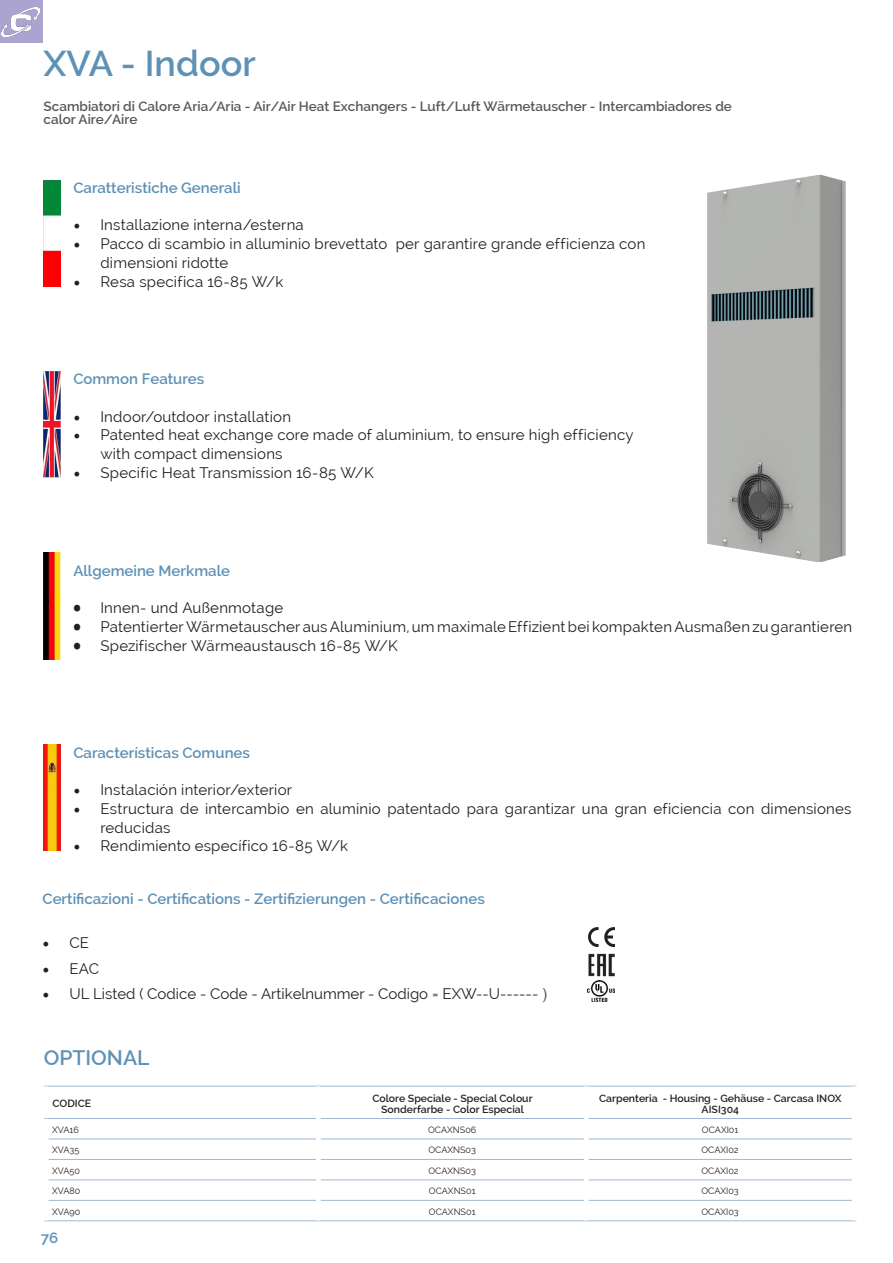
<style>
.page{position:relative;width:893px;height:1263px;background:#fff}
.page>*{position:absolute;margin:0;border:0;box-sizing:border-box;transform-origin:0 0}
.Titoli_Blu{font:600 36px "Raleway";color:#5e91b6}
.t1{font:600 21px "Raleway";color:#5e91b6}
.t2{font:15px/18.8px "Raleway";letter-spacing:.015em;color:#231f20}
.t3{font:600 15px "Raleway";color:#5e91b6}
.t4{font:600 13.5px/13.5px "Raleway";color:#57585a}
.t5{font:600 10.5px/10.5px "Raleway";color:#231f20;text-align:center}
.t6{font:9px "Raleway";color:#231f20}
.s1{font-family:"Minion Pro";font-size:18px}
.s2{font-family:"Berlin Sans FB";font-size:16.5px}
.s3{font-family:"Arial";color:#57585a}
</style>
<div class="page">
<img style="left:588px;top:953px;width:27px;height:24px">
<img style="left:589px;top:928px;width:25px;height:18px">
<img style="left:588px;top:980px;width:26px;height:22px">
<img style="left:707px;top:174px;width:139px;height:387px">
<div style="left:0;top:0;width:43px;height:43px;background:#aba4d0"></div>
<img style="left:2px;top:7px;width:38px;height:29px">
<hr style="left:44px;top:1086px;width:274px;height:1px;background:#9fb8d2">
<hr style="left:318px;top:1086px;width:268px;height:1px;background:#9fb8d2">
<hr style="left:586px;top:1086px;width:270px;height:1px;background:#9fb8d2">
<hr style="left:44px;top:1118px;width:272px;height:1px;background:#9fb8d2">
<hr style="left:321px;top:1118px;width:263px;height:1px;background:#9fb8d2">
<hr style="left:588px;top:1118px;width:264px;height:1px;background:#9fb8d2">
<hr style="left:48px;top:1138px;width:268px;height:1px;background:#9fb8d2">
<hr style="left:321px;top:1138px;width:263px;height:1px;background:#9fb8d2">
<hr style="left:588px;top:1138px;width:264px;height:1px;background:#9fb8d2">
<hr style="left:48px;top:1159px;width:268px;height:1px;background:#9fb8d2">
<hr style="left:321px;top:1159px;width:263px;height:1px;background:#9fb8d2">
<hr style="left:588px;top:1159px;width:264px;height:1px;background:#9fb8d2">
<hr style="left:48px;top:1179px;width:268px;height:1px;background:#9fb8d2">
<hr style="left:321px;top:1179px;width:263px;height:1px;background:#9fb8d2">
<hr style="left:588px;top:1179px;width:264px;height:1px;background:#9fb8d2">
<hr style="left:48px;top:1200px;width:268px;height:1px;background:#9fb8d2">
<hr style="left:321px;top:1200px;width:263px;height:1px;background:#9fb8d2">
<hr style="left:588px;top:1200px;width:264px;height:1px;background:#9fb8d2">
<hr style="left:44px;top:1220px;width:274px;height:1px;background:#9fb8d2">
<hr style="left:318px;top:1220px;width:268px;height:1px;background:#9fb8d2">
<hr style="left:586px;top:1220px;width:270px;height:1px;background:#9fb8d2">
<hr style="left:44px;top:1086px;width:4px;height:32px;background:#fff">
<div style="left:316px;top:1086px;width:5px;height:32px;background:#fff"></div>
<hr style="left:584px;top:1086px;width:4px;height:32px;background:#fff">
<hr style="left:852px;top:1086px;width:4px;height:32px;background:#fff">
<img style="left:44px;top:181px;width:17px;height:106px">
<img style="left:44px;top:371px;width:17px;height:106px">
<img style="left:44px;top:553px;width:17px;height:106px">
<img style="left:44px;top:744px;width:17px;height:106px">
<p class="Titoli_Blu" style="left:44px;top:43px;width:214px">XVA - Indoor</p>
<p class="t4" style="left:44px;top:99px;width:690px">Scambiatori di Calore Aria/Aria - Air/Air Heat Exchangers - Luft/Luft Wärmetauscher - Intercambiadores de calor Aire/Aire</p>
<p class="t3" style="left:73px;top:179px;width:169px">Caratteristiche Generali</p>
<p class="t2" style="left:73px;top:216px;width:232px"><span class="s1">•</span> Installazione interna/esterna</p>
<p class="t2" style="left:100px;top:234px;width:547px;text-indent:-27px"><span class="s1">•</span> Pacco di scambio in alluminio brevettato per garantire grande efficienza con dimensioni ridotte</p>
<p class="t2" style="left:73px;top:272px;width:211px"><span class="s1">•</span> Resa specifica 16-85 W/k</p>
<p class="t3" style="left:73px;top:370px;width:133px">Common Features</p>
<p class="t2" style="left:73px;top:407px;width:219px"><span class="s1">•</span> Indoor/outdoor installation</p>
<p class="t2" style="left:100px;top:426px;width:535px;text-indent:-27px"><span class="s1">•</span> Patented heat exchange core made of aluminium, to ensure high efficiency with compact dimensions</p>
<p class="t2" style="left:73px;top:463px;width:302px"><span class="s1">•</span> Specific Heat Transmission 16-85 W/K</p>
<p class="t3" style="left:73px;top:562px;width:158px">Allgemeine Merkmale</p>
<p class="t2" style="left:73px;top:598px;width:211px"><span class="s2">•</span> Innen- und Außenmotage</p>
<p class="t2" style="left:73px;top:617px;width:780px"><span class="s2">•</span> Patentierter Wärmetauscher aus Aluminium, um maximale Effizient bei kompakten Ausmaßen zu garantieren</p>
<p class="t2" style="left:73px;top:636px;width:326px"><span class="s2">•</span> Spezifischer Wärmeaustausch 16-85 W/K</p>
<p class="t3" style="left:73px;top:744px;width:178px">Características Comunes</p>
<p class="t2" style="left:73px;top:780px;width:220px"><span class="s1">•</span> Instalación interior/exterior</p>
<p class="t2" style="left:100px;top:799px;width:753px;text-indent:-27px"><span class="s1">•</span> Estructura de intercambio en aluminio patentado para garantizar una gran eficiencia con dimensiones reducidas</p>
<p class="t2" style="left:73px;top:836px;width:276px"><span class="s1">•</span> Rendimiento específico 16-85 W/k</p>
<p class="t3" style="left:43px;top:890px;width:444px">Certificazioni - Certifications - Zertifizierungen - Certificaciones</p>
<p class="t2" style="left:43px;top:934px;width:48px"><span class="s1">•</span> CE</p>
<p class="t2" style="left:43px;top:959px;width:58px"><span class="s1">•</span> EAC</p>
<p class="t2" style="left:43px;top:985px;width:506px"><span class="s1">•</span> UL Listed ( Codice - Code - Artikelnummer - Codigo = EXW--U------ <span class="s3">)</span></p>
<p class="t1" style="left:44px;top:1045px;width:107px">OPTIONAL</p>
<p class="t5" style="left:53px;top:1098px;width:40px">CODICE</p>
<p class="t5" style="left:372px;top:1093px;width:162px">Colore Speciale - Special Colour<br>Sonderfarbe - Color Especial</p>
<p class="t5" style="left:599px;top:1093px;width:244px">Carpenteria - Housing - Gehäuse - Carcasa INOX<br>AISI304</p>
<p class="t6" style="left:52px;top:1124px;width:28px">XVA16</p>
<p class="t6" style="left:428px;top:1124px;width:50px">OCAXNS06</p>
<p class="t6" style="left:702px;top:1124px;width:38px">OCAXI01</p>
<p class="t6" style="left:52px;top:1145px;width:29px">XVA35</p>
<p class="t6" style="left:428px;top:1145px;width:49px">OCAXNS03</p>
<p class="t6" style="left:701px;top:1145px;width:39px">OCAXI02</p>
<p class="t6" style="left:52px;top:1165px;width:29px">XVA50</p>
<p class="t6" style="left:428px;top:1165px;width:49px">OCAXNS03</p>
<p class="t6" style="left:701px;top:1165px;width:39px">OCAXI02</p>
<p class="t6" style="left:52px;top:1186px;width:30px">XVA80</p>
<p class="t6" style="left:429px;top:1186px;width:48px">OCAXNS01</p>
<p class="t6" style="left:701px;top:1186px;width:39px">OCAXI03</p>
<p class="t6" style="left:52px;top:1206px;width:30px">XVA90</p>
<p class="t6" style="left:429px;top:1206px;width:48px">OCAXNS01</p>
<p class="t6" style="left:701px;top:1206px;width:39px">OCAXI03</p>
<p class="t3" style="left:41px;top:1229px;width:19px">76</p>
</div>
